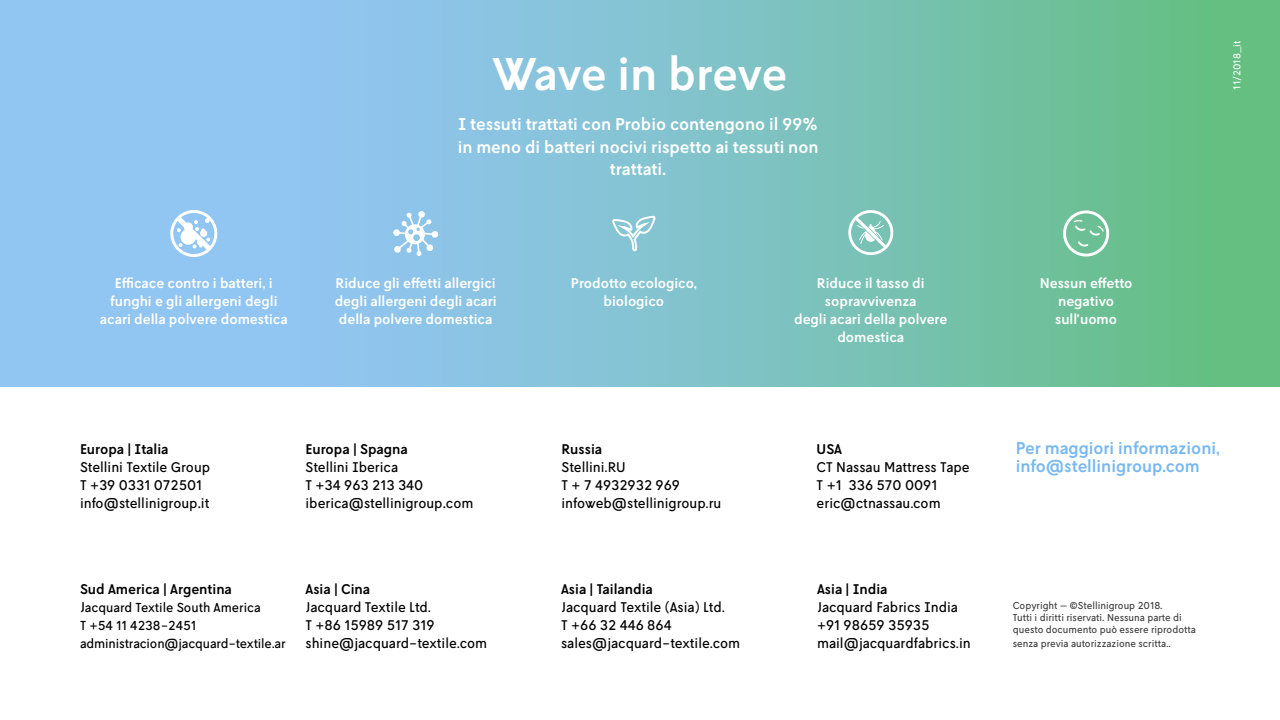
<style>
.page{position:relative;width:1280px;height:720px;background:#fff}
.page>*{position:absolute;margin:0;border:0;box-sizing:border-box;transform-origin:0 0}
.t1{font:500 45.8px "L10";letter-spacing:-.005em;color:#fff}
.t2{font:500 17px/22.5px "L10";color:#fff;text-align:center}
.t3{font:500 17px/18px "L10";color:#78b8f0}
.t4{font:14px/18px "L10";color:#000}
.t5{font:500 14px/18px "L10";color:#fff;text-align:center}
.t6{font:500 14px "L10";color:#000}
.t7{font:13px/18px "L10";letter-spacing:-.01em;color:#000}
.t8{font:10px/12px "L10";color:#3f3f41}
.t9{font:10px "L10";color:#fff}
.s1{font-size:14px}
</style>
<div class="page">
<div style="left:0;top:0;width:1280px;height:386px;background:linear-gradient(to right,#9bc6ff,#67bf88)"></div>
<svg style="left:1060px;top:210px;width:52px;height:47px;background:#88cba9"></svg>
<svg style="left:169px;top:210px;width:49px;height:47px"></svg>
<svg style="left:612px;top:215px;width:43px;height:154px;background:#8bc7d5"></svg>
<svg style="left:393px;top:211px;width:46px;height:45px"></svg>
<svg style="left:847px;top:210px;width:47px;height:45px"></svg>
<h1 class="t1" style="left:493px;top:48px;width:296px">Wave in breve</h1>
<p class="t2" style="left:458px;top:113px;width:362px">I tessuti trattati con Probio contengono il 99% in meno di batteri nocivi rispetto ai tessuti non trattati.</p>
<p class="t5" style="left:100px;top:274px;width:189px">Efficace contro i batteri, i funghi e gli allergeni degli acari della polvere domestica</p>
<p class="t5" style="left:571px;top:274px;width:127px">Prodotto ecologico, biologico</p>
<p class="t5" style="left:335px;top:274px;width:164px">Riduce gli effetti allergici degli allergeni degli acari della polvere domestica</p>
<p class="t5" style="left:794px;top:274px;width:155px">Riduce il tasso di sopravvivenza<br>degli acari della polvere domestica</p>
<p class="t6" style="left:80px;top:441px;width:90px">Europa | Italia</p>
<p class="t4" style="left:80px;top:458px;width:132px">Stellini Textile Group<br>T +39 0331 072501 info@stellinigroup.it</p>
<p class="t6" style="left:306px;top:441px;width:104px">Europa | Spagna</p>
<p class="t4" style="left:306px;top:458px;width:169px">Stellini Iberica<br>T +34 963 213 340 iberica@stellinigroup.com</p>
<p class="t6" style="left:80px;top:581px;width:153px">Sud America | Argentina</p>
<p class="t7" style="left:80px;top:598px;width:207px"><span class="s1">J</span>acquard Textile South America<br>T +54 11 4238-2451 administracion@jacquard-textile.ar</p>
<p class="t6" style="left:306px;top:581px;width:66px">Asia | Cina</p>
<p class="t4" style="left:306px;top:598px;width:183px">Jacquard Textile Ltd.<br>T +86 15989 517 319 shine@jacquard-textile.com</p>
<p class="t6" style="left:562px;top:441px;width:42px">Russia</p>
<p class="t4" style="left:562px;top:458px;width:161px">Stellini.RU<br>T + 7 4932932 969 infoweb@stellinigroup.ru</p>
<p class="t6" style="left:561px;top:581px;width:93px">Asia | Tailandia</p>
<p class="t4" style="left:561px;top:598px;width:181px">Jacquard Textile (Asia) Ltd.<br>T +66 32 446 864 sales@jacquard-textile.com</p>
<p class="t6" style="left:817px;top:441px;width:27px">USA</p>
<p class="t4" style="left:817px;top:458px;width:155px">CT Nassau Mattress Tape<br>T +1 336 570 0091 eric@ctnassau.com</p>
<p class="t6" style="left:817px;top:581px;width:72px">Asia | India</p>
<p class="t4" style="left:817px;top:598px;width:155px">Jacquard Fabrics India +91 98659 35935 mail@jacquardfabrics.in</p>
<p class="t9" style="left:1231px;top:90px;width:50px;rotate:-90deg">11/2018_it</p>
<p class="t5" style="left:1040px;top:274px;width:94px">Nessun effetto negativo sull'uomo</p>
<p class="t3" style="left:1016px;top:439px;width:206px">Per maggiori informazioni, info@stellinigroup.com</p>
<p class="t8" style="left:1013px;top:599px;width:185px">Copyright — ©Stellinigroup 2018.<br>Tutti i diritti riservati. Nessuna parte di questo documento può essere riprodotta</p>
<p class="t8" style="left:1013px;top:638px;width:160px">senza previa autorizzazione scritta..</p>
</div>
